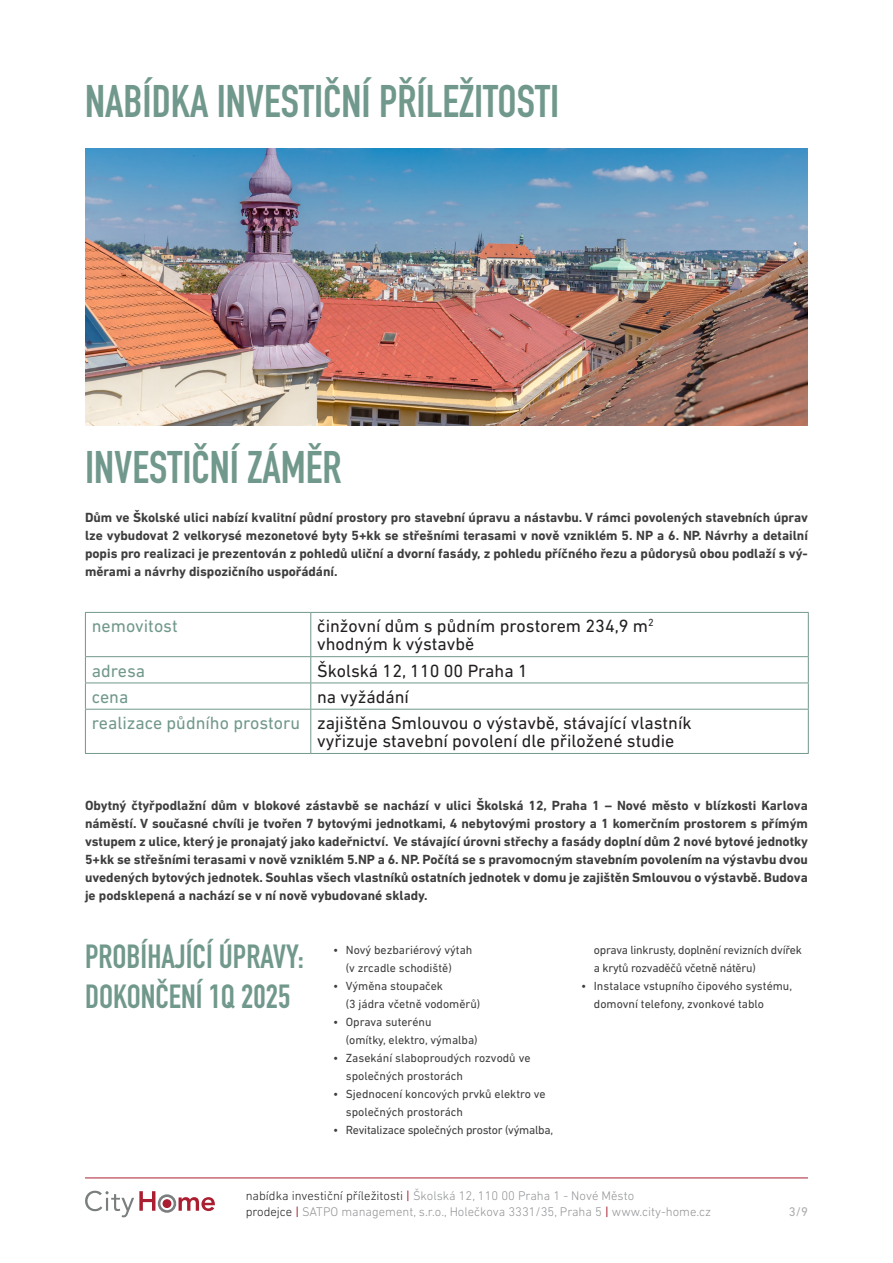
<style>
.page{position:relative;width:893px;height:1263px;background:#fff}
.page>*{position:absolute;margin:0;border:0;box-sizing:border-box;transform-origin:0 0}
.SATPO_ICONS{font:700 45px "DIN Condensed";color:#71988c}
.SATPO_ICONS-2{font:700 33px "DIN Condensed";color:#71988c}
.t1{font:18px/18px "DIN Next W1 G";color:#231f20}
.t2{font:18px "DIN Next W1 G";color:#71988c}
.t3{font:700 13.5px/18px "DIN Next W1 G";color:#3e3e3f;text-align:justify}
.t4{font:300 12.75px/15.3px "DIN Next W1 G";color:#919396}
.t5{font:12.75px "DIN Next W1 G";color:#aaadac}
.t6{font:12px/18px "DIN Next W1 G";color:#3e3e3f}
.t7{font:12px/18px "DIN Next W1 G";letter-spacing:-.02em;color:#3e3e3f}
.s1{color:#231f20}
.s2{font-weight:400;color:#a91e31}
</style>
<div class="page">
<hr style="left:85px;top:1177px;width:723px;height:1px;background:#a91e31">
<div style="left:158px;top:1194px;width:18px;height:19px;border:3px solid #7b7e7f;border-radius:50%"></div>
<svg style="left:85px;top:1191px;width:70px;height:26px"></svg>
<svg style="left:179px;top:1197px;width:36px;height:14px"></svg>
<div style="left:163px;top:1199px;width:8px;height:9px;background:#a91e31;border-radius:50%"></div>
<img style="left:85px;top:149px;width:723px;height:276px">
<hr style="left:85px;top:613px;width:1px;height:43px;background:#71988c">
<svg style="left:85px;top:657px;width:1px;height:52px"></svg>
<hr style="left:85px;top:709px;width:1px;height:44px;background:#71988c">
<hr style="left:85px;top:612px;width:226px;height:1px;background:#71988c">
<hr style="left:311px;top:612px;width:498px;height:1px;background:#71988c">
<hr style="left:310px;top:613px;width:1px;height:43px;background:#71988c">
<hr style="left:808px;top:613px;width:1px;height:43px;background:#71988c">
<svg style="left:310px;top:657px;width:1px;height:52px"></svg>
<svg style="left:808px;top:657px;width:1px;height:52px"></svg>
<hr style="left:310px;top:709px;width:1px;height:44px;background:#71988c">
<hr style="left:808px;top:709px;width:1px;height:44px;background:#71988c">
<hr style="left:85px;top:656px;width:226px;height:1px;background:#71988c">
<hr style="left:311px;top:656px;width:498px;height:1px;background:#71988c">
<hr style="left:85px;top:682px;width:226px;height:1px;background:#71988c">
<hr style="left:311px;top:682px;width:498px;height:1px;background:#71988c">
<hr style="left:85px;top:709px;width:226px;height:1px;background:#71988c">
<hr style="left:311px;top:709px;width:498px;height:1px;background:#71988c">
<hr style="left:85px;top:753px;width:226px;height:1px;background:#71988c">
<hr style="left:311px;top:753px;width:498px;height:1px;background:#71988c">
<p class="SATPO_ICONS" style="left:85px;top:71px;width:476px">NABÍDKA INVESTIČNÍ PŘÍLEŽITOSTI</p>
<p class="SATPO_ICONS" style="left:85px;top:437px;width:258px">INVESTIČNÍ ZÁMĚR</p>
<p class="t3" style="left:85px;top:508px;width:724px">Dům ve Školské ulici nabízí kvalitní půdní prostory pro stavební úpravu a nástavbu. V rámci povolených stavebních úprav lze vybudovat 2 velkorysé mezonetové byty 5+kk se střešními terasami v nově vzniklém 5. NP a 6. NP. Návrhy a detailní popis pro realizaci je prezentován z pohledů uliční a dvorní fasády, z pohledu příčného řezu a půdorysů obou podlaží s vý&shy;měrami a návrhy dispozičního uspořádání.</p>
<p class="t2" style="left:92px;top:616px;width:88px">nemovitost</p>
<p class="t1" style="left:317px;top:617px;width:338px">činžovní dům s půdním prostorem 234,9 m<sup>2 </sup>vhodným k výstavbě</p>
<p class="t2" style="left:92px;top:660px;width:55px">adresa</p>
<p class="t1" style="left:317px;top:661px;width:212px">Školská 12, 110 00 Praha 1</p>
<p class="t2" style="left:92px;top:686px;width:38px">cena</p>
<p class="t1" style="left:317px;top:687px;width:93px">na vyžádání</p>
<p class="t2" style="left:92px;top:712px;width:210px">realizace půdního prostoru</p>
<p class="t1" style="left:317px;top:714px;width:376px">zajištěna Smlouvou o výstavbě, stávající vlastník vyřizuje stavební povolení dle přiložené studie</p>
<p class="t3" style="left:85px;top:796px;width:724px">Obytný čtyřpodlažní dům v blokové zástavbě se nachází v ulici Školská 12, Praha 1 – Nové město v blízkosti Karlova náměstí. V současné chvíli je tvořen 7 bytovými jednotkami, 4 nebytovými prostory a 1 komerčním prostorem s přímým vstupem z ulice, který je pronajatý jako kadeřnictví. Ve stávající úrovni střechy a fasády doplní dům 2 nové bytové jednotky 5+kk se střešními terasami v nově vzniklém 5.NP a 6. NP. Počítá se s pravomocným stavebním povolením na výstavbu dvou uvedených bytových jednotek. Souhlas všech vlastníků ostatních jednotek v domu je zajištěn Smlouvou o výstavbě. Budova je podsklepená a nachází se v ní nově vybudované sklady.</p>
<p class="SATPO_ICONS-2" style="left:85px;top:934px;width:220px">PROBÍHAJÍCÍ ÚPRAVY:</p>
<p class="SATPO_ICONS-2" style="left:85px;top:974px;width:207px">DOKONČENÍ 1Q 2025</p>
<p class="t6" style="left:346px;top:941px;width:128px;text-indent:-13px">• Nový bezbariérový výtah (v zrcadle schodiště)</p>
<p class="t6" style="left:346px;top:977px;width:136px;text-indent:-13px">• Výměna stoupaček<br>(3 jádra včetně vodoměrů)</p>
<p class="t6" style="left:346px;top:1013px;width:133px;text-indent:-13px">• Oprava suterénu<br>(omítky, elektro, výmalba)</p>
<p class="t6" style="left:346px;top:1049px;width:186px;text-indent:-13px">• Zasekání slaboproudých rozvodů ve společných prostorách</p>
<p class="t6" style="left:346px;top:1085px;width:201px;text-indent:-13px">• Sjednocení koncových prvků elektro ve společných prostorách</p>
<p class="t7" style="left:333px;top:1121px;width:222px">• Revitalizace společných prostor (výmalba,</p>
<p class="t7" style="left:594px;top:941px;width:209px">oprava linkrusty, doplnění revizních dvířek a krytů rozvaděčů včetně nátěru)</p>
<p class="t6" style="left:594px;top:977px;width:200px;text-indent:-13px">• Instalace vstupního čipového systému, domovní telefony, zvonkové tablo</p>
<p class="t4" style="left:246px;top:1188px;width:467px"><span class="s1">nabídka investiční příležitosti</span> <span class="s2">|</span> Školská 12, 110 00 Praha 1 - Nové Město<br><span class="s1">prodejce</span> <span class="s2">|</span> SATPO management, s.r.o., Holečkova 3331/35, Praha 5 <span class="s2">|</span> www.city-home.cz</p>
<p class="t5" style="left:789px;top:1204px;width:21px">3/9</p>
</div>
